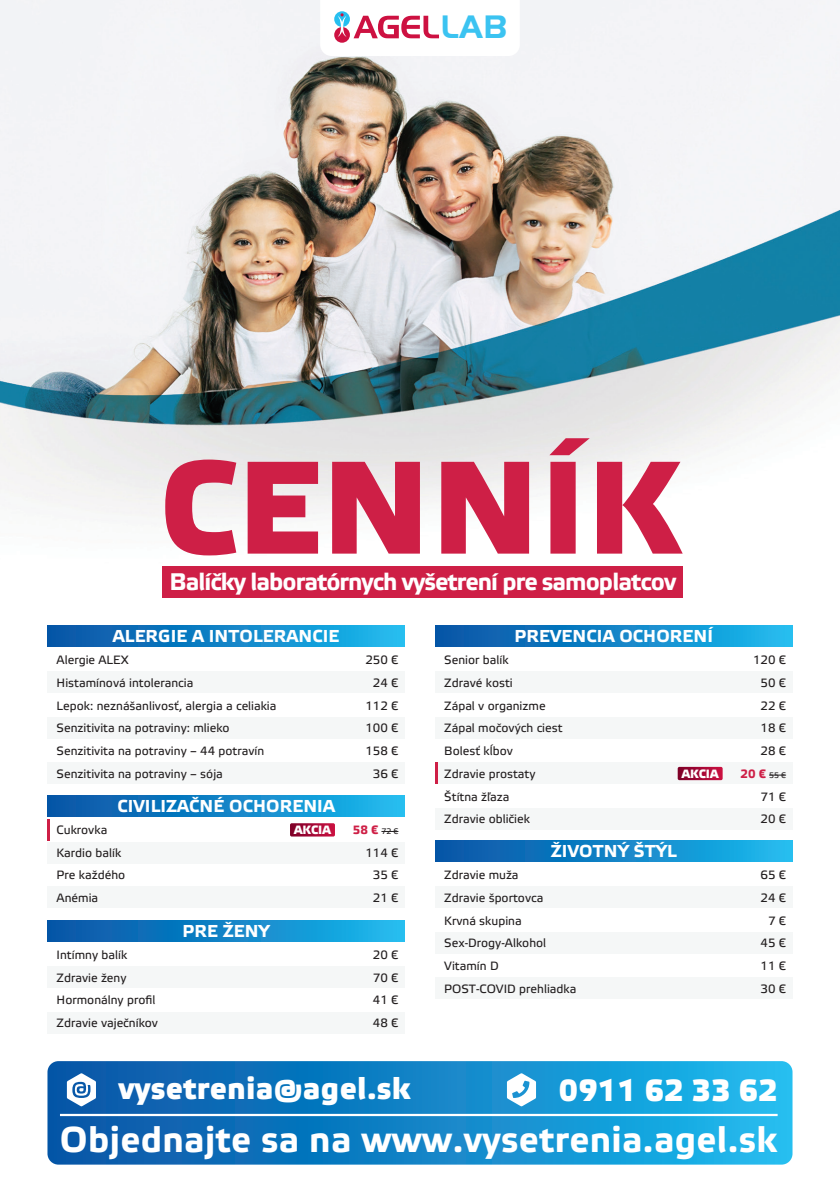
<style>
.page{position:relative;width:840px;height:1191px;background:#fff}
.page>*{position:absolute;margin:0;border:0;box-sizing:border-box;transform-origin:0 0}
.t1{font:700 131.6px "Elektra Medium Pro";letter-spacing:.01em;color:#ce1f46}
.t2{font:700 35.8px "Elektra Text Pro";letter-spacing:.01em;color:#fff}
.t3{font:700 33.8px "Handel Gothic DOT";color:#3bc3f1}
.t4{font:700 30.6px "Elektra Medium Pro";letter-spacing:.01em;color:#fff}
.t5{font:700 24px "Elektra Text Pro";letter-spacing:-.04em;color:#fff}
.t6{font:700 17.2px "Elektra Text Pro";letter-spacing:.01em;color:#fff}
.t7{font:12px "Elektra Text Pro";color:#231f20}
.t8{font:700 12px "Elektra Text Pro";color:#ce1f46}
.t9{font:700 12px "Elektra Medium Pro";color:#fff}
.s1{font-weight:400;font-size:8px;color:#231f20}
</style>
<div class="page">
<img style="left:0;top:0;width:839px;height:1165px">
<svg style="left:47px;top:1061px;width:745px;height:103px;background:#1387c9"></svg>
<hr style="left:60px;top:1113px;width:717px;height:3px;background:#fff">
<svg style="left:320px;top:0;width:199px;height:56px"></svg>
<svg style="left:47px;top:795px;width:357px;height:21px;background:#1185c8"></svg>
<div style="left:346px;top:819px;width:58px;height:21px;background:#fff"></div>
<div style="left:346px;top:864px;width:58px;height:21px;background:#fff"></div>
<div style="left:47px;top:819px;width:298px;height:21px;background:#fff"></div>
<div style="left:47px;top:864px;width:298px;height:21px;background:#fff"></div>
<svg style="left:381px;top:831px;width:17px;height:1px"></svg>
<div style="left:346px;top:842px;width:58px;height:21px;background:#f5f7f7"></div>
<div style="left:346px;top:886px;width:58px;height:22px;background:#f5f7f7"></div>
<div style="left:47px;top:842px;width:298px;height:21px;background:#f5f7f7"></div>
<div style="left:47px;top:886px;width:298px;height:22px;background:#f5f7f7"></div>
<div style="left:346px;top:649px;width:58px;height:21px;background:#fff"></div>
<div style="left:47px;top:649px;width:298px;height:21px;background:#fff"></div>
<div style="left:346px;top:672px;width:58px;height:21px;background:#f5f7f7"></div>
<div style="left:47px;top:672px;width:298px;height:21px;background:#f5f7f7"></div>
<div style="left:346px;top:694px;width:58px;height:22px;background:#fff"></div>
<div style="left:47px;top:694px;width:298px;height:22px;background:#fff"></div>
<div style="left:346px;top:717px;width:58px;height:21px;background:#f5f7f7"></div>
<div style="left:346px;top:763px;width:58px;height:21px;background:#f5f7f7"></div>
<div style="left:47px;top:717px;width:298px;height:21px;background:#f5f7f7"></div>
<div style="left:47px;top:763px;width:298px;height:21px;background:#f5f7f7"></div>
<div style="left:346px;top:740px;width:58px;height:21px;background:#fff"></div>
<div style="left:47px;top:740px;width:298px;height:21px;background:#fff"></div>
<svg style="left:47px;top:625px;width:357px;height:21px;background:#1185c8"></svg>
<div style="left:734px;top:864px;width:58px;height:21px;background:#fff"></div>
<div style="left:734px;top:955px;width:58px;height:21px;background:#fff"></div>
<div style="left:435px;top:864px;width:297px;height:21px;background:#fff"></div>
<div style="left:435px;top:955px;width:297px;height:21px;background:#fff"></div>
<div style="left:734px;top:887px;width:58px;height:21px;background:#f5f7f7"></div>
<div style="left:734px;top:978px;width:58px;height:21px;background:#f5f7f7"></div>
<div style="left:435px;top:887px;width:297px;height:21px;background:#f5f7f7"></div>
<div style="left:435px;top:978px;width:297px;height:21px;background:#f5f7f7"></div>
<div style="left:734px;top:909px;width:58px;height:21px;background:#fff"></div>
<div style="left:435px;top:909px;width:297px;height:21px;background:#fff"></div>
<div style="left:734px;top:932px;width:58px;height:21px;background:#f5f7f7"></div>
<div style="left:435px;top:932px;width:297px;height:21px;background:#f5f7f7"></div>
<svg style="left:435px;top:840px;width:357px;height:21px;background:#1185c8"></svg>
<div style="left:346px;top:944px;width:58px;height:21px;background:#fff"></div>
<div style="left:47px;top:944px;width:298px;height:21px;background:#fff"></div>
<div style="left:346px;top:967px;width:58px;height:21px;background:#f5f7f7"></div>
<div style="left:346px;top:1012px;width:58px;height:21px;background:#f5f7f7"></div>
<div style="left:47px;top:967px;width:298px;height:21px;background:#f5f7f7"></div>
<div style="left:47px;top:1012px;width:298px;height:21px;background:#f5f7f7"></div>
<div style="left:346px;top:989px;width:58px;height:21px;background:#fff"></div>
<div style="left:47px;top:989px;width:298px;height:21px;background:#fff"></div>
<svg style="left:47px;top:920px;width:357px;height:21px;background:#1185c8"></svg>
<div style="left:734px;top:649px;width:58px;height:21px;background:#fff"></div>
<div style="left:435px;top:649px;width:297px;height:21px;background:#fff"></div>
<div style="left:734px;top:672px;width:58px;height:21px;background:#f5f7f7"></div>
<div style="left:435px;top:672px;width:297px;height:21px;background:#f5f7f7"></div>
<div style="left:734px;top:694px;width:58px;height:21px;background:#fff"></div>
<div style="left:435px;top:694px;width:297px;height:21px;background:#fff"></div>
<div style="left:734px;top:717px;width:58px;height:21px;background:#f5f7f7"></div>
<div style="left:435px;top:717px;width:297px;height:21px;background:#f5f7f7"></div>
<div style="left:734px;top:808px;width:58px;height:21px;background:#f5f7f7"></div>
<div style="left:435px;top:808px;width:297px;height:21px;background:#f5f7f7"></div>
<div style="left:734px;top:740px;width:58px;height:21px;background:#fff"></div>
<div style="left:435px;top:740px;width:297px;height:21px;background:#fff"></div>
<div style="left:734px;top:763px;width:58px;height:21px;background:#f5f7f7"></div>
<div style="left:435px;top:763px;width:297px;height:21px;background:#f5f7f7"></div>
<svg style="left:769px;top:774px;width:16px;height:1px"></svg>
<div style="left:734px;top:785px;width:58px;height:21px;background:#fff"></div>
<div style="left:435px;top:785px;width:297px;height:21px;background:#fff"></div>
<svg style="left:435px;top:625px;width:357px;height:21px;background:#1185c8"></svg>
<svg style="left:506px;top:1073px;width:29px;height:33px"></svg>
<svg style="left:67px;top:1073px;width:29px;height:33px"></svg>
<svg style="left:677px;top:767px;width:45px;height:13px"></svg>
<svg style="left:290px;top:823px;width:45px;height:13px"></svg>
<hr style="left:47px;top:819px;width:3px;height:21px;background:#ce1f46">
<hr style="left:435px;top:763px;width:2px;height:21px;background:#ce1f46">
<div style="left:163px;top:566px;width:519px;height:31px;background:#ce1f46"></div>
<h3 class="t3" style="left:440px;top:8px;width:68px">LAB</h3>
<p class="t1" style="left:159px;top:434px;width:522px">CENNÍK</p>
<p class="t5" style="left:169px;top:569px;width:508px">Balíčky laboratórnych vyšetrení pre samoplatcov</p>
<p class="t6" style="left:113px;top:626px;width:228px">ALERGIE A INTOLERANCIE</p>
<p class="t7" style="left:57px;top:653px;width:73px">Alergie ALEX</p>
<p class="t7" style="left:57px;top:676px;width:138px">Histamínová intolerancia</p>
<p class="t7" style="left:57px;top:699px;width:221px">Lepok: neznášanlivosť, alergia a celiakia</p>
<p class="t7" style="left:57px;top:721px;width:174px">Senzitivita na potraviny: mlieko</p>
<p class="t7" style="left:57px;top:767px;width:168px">Senzitivita na potraviny – sója</p>
<p class="t7" style="left:57px;top:744px;width:209px">Senzitivita na potraviny – 44 potravín</p>
<p class="t6" style="left:117px;top:796px;width:219px">CIVILIZAČNÉ OCHORENIA</p>
<p class="t7" style="left:57px;top:823px;width:52px">Cukrovka</p>
<p class="t7" style="left:57px;top:868px;width:70px">Pre každého</p>
<p class="t7" style="left:57px;top:846px;width:66px">Kardio balík</p>
<p class="t7" style="left:57px;top:891px;width:43px">Anémia</p>
<p class="t9" style="left:294px;top:823px;width:38px">AKCIA</p>
<p class="t6" style="left:182px;top:921px;width:89px">PRE ŽENY</p>
<p class="t7" style="left:365px;top:653px;width:35px">250 €</p>
<p class="t7" style="left:373px;top:676px;width:27px">24 €</p>
<p class="t7" style="left:365px;top:699px;width:35px">112 €</p>
<p class="t7" style="left:365px;top:721px;width:35px">100 €</p>
<p class="t7" style="left:372px;top:767px;width:27px">36 €</p>
<p class="t7" style="left:365px;top:744px;width:35px">158 €</p>
<p class="t8" style="left:352px;top:823px;width:47px">58 € <span class="s1">72 €</span></p>
<p class="t7" style="left:372px;top:868px;width:27px">35 €</p>
<p class="t7" style="left:365px;top:846px;width:34px">114 €</p>
<p class="t7" style="left:372px;top:891px;width:27px">21 €</p>
<p class="t7" style="left:57px;top:948px;width:72px">Intímny balík</p>
<p class="t7" style="left:372px;top:948px;width:27px">20 €</p>
<p class="t7" style="left:372px;top:971px;width:27px">70 €</p>
<p class="t7" style="left:373px;top:1016px;width:27px">48 €</p>
<p class="t7" style="left:57px;top:971px;width:71px">Zdravie ženy</p>
<p class="t7" style="left:57px;top:1016px;width:103px">Zdravie vaječníkov</p>
<p class="t7" style="left:57px;top:994px;width:100px">Hormonálny profil</p>
<p class="t7" style="left:373px;top:994px;width:27px">41 €</p>
<p class="t6" style="left:514px;top:626px;width:200px">PREVENCIA OCHORENÍ</p>
<p class="t7" style="left:444px;top:653px;width:66px">Senior balík</p>
<p class="t7" style="left:752px;top:653px;width:35px">120 €</p>
<p class="t7" style="left:444px;top:676px;width:70px">Zdravé kosti</p>
<p class="t7" style="left:760px;top:676px;width:27px">50 €</p>
<p class="t7" style="left:444px;top:699px;width:103px">Zápal v organizme</p>
<p class="t7" style="left:760px;top:699px;width:27px">22 €</p>
<p class="t7" style="left:444px;top:721px;width:120px">Zápal močových ciest</p>
<p class="t7" style="left:760px;top:721px;width:27px">18 €</p>
<p class="t7" style="left:444px;top:744px;width:70px">Bolesť kĺbov</p>
<p class="t7" style="left:760px;top:744px;width:27px">28 €</p>
<p class="t7" style="left:444px;top:767px;width:93px">Zdravie prostaty</p>
<p class="t8" style="left:740px;top:767px;width:47px">20 € <span class="s1">55 €</span></p>
<p class="t7" style="left:444px;top:790px;width:67px">Štítna žľaza</p>
<p class="t7" style="left:760px;top:790px;width:27px">71 €</p>
<p class="t7" style="left:444px;top:812px;width:87px">Zdravie obličiek</p>
<p class="t7" style="left:760px;top:812px;width:27px">20 €</p>
<p class="t9" style="left:681px;top:767px;width:38px">AKCIA</p>
<p class="t7" style="left:444px;top:868px;width:76px">Zdravie muža</p>
<p class="t7" style="left:444px;top:891px;width:101px">Zdravie športovca</p>
<p class="t6" style="left:550px;top:841px;width:127px">ŽIVOTNÝ ŠTÝL</p>
<p class="t7" style="left:760px;top:868px;width:27px">65 €</p>
<p class="t7" style="left:760px;top:891px;width:27px">24 €</p>
<p class="t7" style="left:444px;top:914px;width:79px">Krvná skupina</p>
<p class="t7" style="left:767px;top:914px;width:20px">7 €</p>
<p class="t7" style="left:444px;top:936px;width:103px">Sex-Drogy-Alkohol</p>
<p class="t7" style="left:760px;top:936px;width:27px">45 €</p>
<p class="t7" style="left:444px;top:959px;width:56px">Vitamín D</p>
<p class="t7" style="left:444px;top:982px;width:133px">POST-COVID prehliadka</p>
<p class="t7" style="left:760px;top:959px;width:27px">11 €</p>
<p class="t7" style="left:760px;top:982px;width:27px">30 €</p>
<p class="t4" style="left:119px;top:1071px;width:293px">vysetrenia@agel.sk</p>
<p class="t4" style="left:558px;top:1073px;width:220px">0911 62 33 62</p>
<p class="t2" style="left:60px;top:1119px;width:718px">Objednajte sa na www.vysetrenia.agel.sk</p>
</div>
